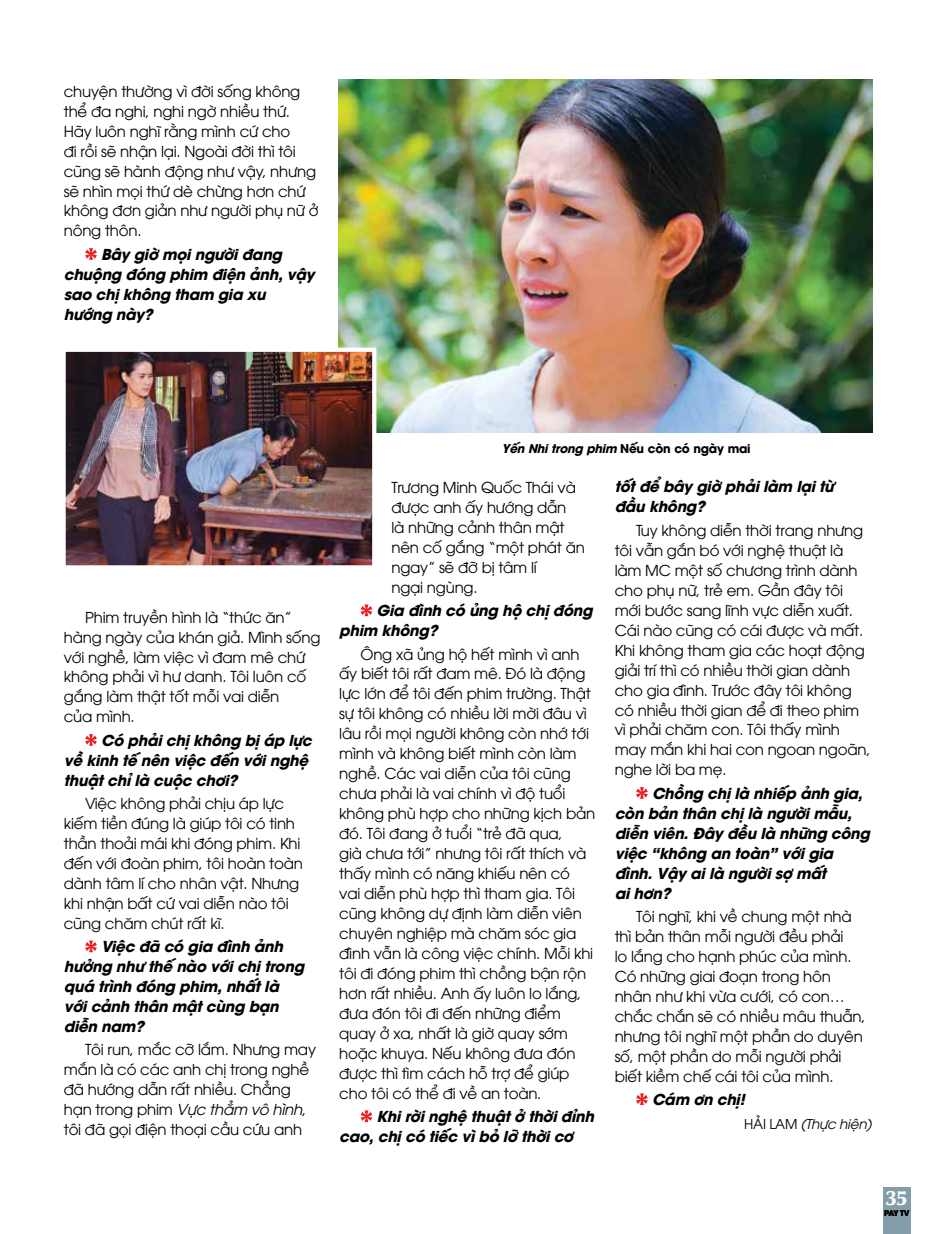
<style>
.page{position:relative;width:936px;height:1234px;background:#fff}
.page>*{position:absolute;margin:0;border:0;box-sizing:border-box;transform-origin:0 0}
.t1{font:21px "UVN Nhan Nang";color:#fff}
.t2{font:15px/20px "UTM Avo";letter-spacing:-.015em;color:#000}
.t3{font:italic 700 15px/20px "UTM Avo";letter-spacing:-.015em;color:#000}
.t4{font:italic 13.5px "UTM Avo";letter-spacing:-.015em;color:#000}
.t5{font:italic 700 12px "UTM Avo";letter-spacing:-.02em;color:#000}
.t6{font:700 7.95px "UTM Avo";color:#000}
.s1{font-style:italic}
.s2{font-style:normal}
</style>
<div class="page">
<div style="left:882px;top:1186px;width:28px;height:47px;background:#849daa"></div>
<svg style="left:85px;top:248px;width:12px;height:12px"></svg>
<svg style="left:85px;top:734px;width:12px;height:11px"></svg>
<svg style="left:85px;top:940px;width:12px;height:12px"></svg>
<svg style="left:360px;top:604px;width:12px;height:12px"></svg>
<svg style="left:360px;top:1110px;width:12px;height:11px"></svg>
<svg style="left:636px;top:787px;width:11px;height:11px"></svg>
<svg style="left:636px;top:1093px;width:11px;height:11px"></svg>
<img style="left:339px;top:79px;width:533px;height:353px">
<img style="left:66px;top:352px;width:305px;height:212px">
<div style="left:61px;top:347px;width:315px;height:222px;border:4px solid #fff"></div>
<p class="t2" style="left:64px;top:80px;width:256px">chuyện thường vì đời sống không thể đa nghi, nghi ngờ nhiều thứ.<br>Hãy luôn nghĩ rằng mình cứ cho<br>đi rồi sẽ nhận lại. Ngoài đời thì tôi cũng sẽ hành động như vậy, nhưng sẽ nhìn mọi thứ dè chừng hơn chứ không đơn giản như người phụ nữ ở nông thôn.</p>
<p class="t3" style="left:64px;top:243px;width:252px;text-indent:37px">Bây giờ mọi người đang chuộng đóng phim điện ảnh, vậy sao chị không tham gia xu hướng này?</p>
<p class="t2" style="left:64px;top:605px;width:258px;text-indent:21px">Phim truyền hình là “thức ăn” hàng ngày của khán giả. Mình sống với nghề, làm việc vì đam mê chứ không phải vì hư danh. Tôi luôn cố gắng làm thật tốt mỗi vai diễn<br>của mình.</p>
<p class="t3" style="left:64px;top:728px;width:249px;text-indent:37px">Có phải chị không bị áp lực về kinh tế nên việc đến với nghệ thuật chỉ là cuộc chơi?</p>
<p class="t2" style="left:64px;top:792px;width:240px;text-indent:21px">Việc không phải chịu áp lực kiếm tiền đúng là giúp tôi có tinh thần thoải mái khi đóng phim. Khi đến với đoàn phim, tôi hoàn toàn dành tâm lí cho nhân vật. Nhưng khi nhận bất cứ vai diễn nào tôi cũng chăm chút rất kĩ.</p>
<p class="t3" style="left:64px;top:935px;width:242px;text-indent:37px">Việc đã có gia đình ảnh hưởng như thế nào với chị trong quá trình đóng phim, nhất là với cảnh thân mật cùng bạn diễn nam?</p>
<p class="t2" style="left:64px;top:1038px;width:254px;text-indent:21px">Tôi run, mắc cỡ lắm. Nhưng may mắn là có các anh chị trong nghề đã hướng dẫn rất nhiều. Chẳng hạn trong phim <span class="s1">Vực thẳm vô hình</span>, tôi đã gọi điện thoại cầu cứu anh</p>
<p class="t5" style="left:502px;top:438px;width:250px">Yến Nhi trong phim <span class="s2">Nếu còn có ngày mai</span></p>
<p class="t2" style="left:391px;top:476px;width:195px">Trương Minh Quốc Thái và được anh ấy hướng dẫn<br>là những cảnh thân mật nên cố gắng “một phát ăn ngay” sẽ đỡ bị tâm lí<br>ngại ngùng.</p>
<p class="t3" style="left:339px;top:599px;width:255px;text-indent:37px">Gia đình có ủng hộ chị đóng phim không?</p>
<p class="t2" style="left:339px;top:642px;width:257px;text-indent:21px">Ông xã ủng hộ hết mình vì anh ấy biết tôi rất đam mê. Đó là động lực lớn để tôi đến phim trường. Thật sự tôi không có nhiều lời mời đâu vì lâu rồi mọi người không còn nhớ tới mình và không biết mình còn làm nghề. Các vai diễn của tôi cũng chưa phải là vai chính vì độ tuổi không phù hợp cho những kịch bản đó. Tôi đang ở tuổi “trẻ đã qua,<br>già chưa tới” nhưng tôi rất thích và thấy mình có năng khiếu nên có<br>vai diễn phù hợp thì tham gia. Tôi cũng không dự định làm diễn viên chuyên nghiệp mà chăm sóc gia đình vẫn là công việc chính. Mỗi khi tôi đi đóng phim thì chồng bận rộn hơn rất nhiều. Anh ấy luôn lo lắng, đưa đón tôi đi đến những điểm quay ở xa, nhất là giờ quay sớm hoặc khuya. Nếu không đưa đón được thì tìm cách hỗ trợ để giúp cho tôi có thể đi về an toàn.</p>
<p class="t3" style="left:339px;top:1104px;width:256px;text-indent:37px">Khi rời nghệ thuật ở thời đỉnh cao, chị có tiếc vì bỏ lỡ thời cơ</p>
<p class="t3" style="left:614px;top:475px;width:220px">tốt để bây giờ phải làm lại từ đầu không?</p>
<p class="t2" style="left:614px;top:519px;width:257px;text-indent:21px">Tuy không diễn thời trang nhưng tôi vẫn gắn bó với nghệ thuật là làm MC một số chương trình dành cho phụ nữ, trẻ em. Gần đây tôi mới bước sang lĩnh vực diễn xuất.<br>Cái nào cũng có cái được và mất.<br>Khi không tham gia các hoạt động giải trí thì có nhiều thời gian dành cho gia đình. Trước đây tôi không có nhiều thời gian để đi theo phim vì phải chăm con. Tôi thấy mình may mắn khi hai con ngoan ngoãn, nghe lời ba mẹ.</p>
<p class="t3" style="left:614px;top:781px;width:257px;text-indent:37px">Chồng chị là nhiếp ảnh gia, còn bản thân chị là người mẫu, diễn viên. Đây đều là những công việc “không an toàn” với gia đình. Vậy ai là người sợ mất<br>ai hơn?</p>
<p class="t2" style="left:614px;top:904px;width:252px;text-indent:21px">Tôi nghĩ, khi về chung một nhà thì bản thân mỗi người đều phải<br>lo lắng cho hạnh phúc của mình.<br>Có những giai đoạn trong hôn nhân như khi vừa cưới, có con… chắc chắn sẽ có nhiều mâu thuẫn, nhưng tôi nghĩ một phần do duyên số, một phần do mỗi người phải biết kiềm chế cái tôi của mình.</p>
<p class="t3" style="left:652px;top:1087px;width:94px">Cám ơn chị!</p>
<p class="t4" style="left:744px;top:1112px;width:129px"><span class="s2">Hải Lam</span> (Thực hiện)</p>
<h1 class="t1" style="left:885px;top:1181px;width:24px">35</h1>
<p class="t6" style="left:884px;top:1205px;width:16px">P Y</p>
<p class="t6" style="left:888px;top:1205px;width:22px">AY TV</p>
</div>
